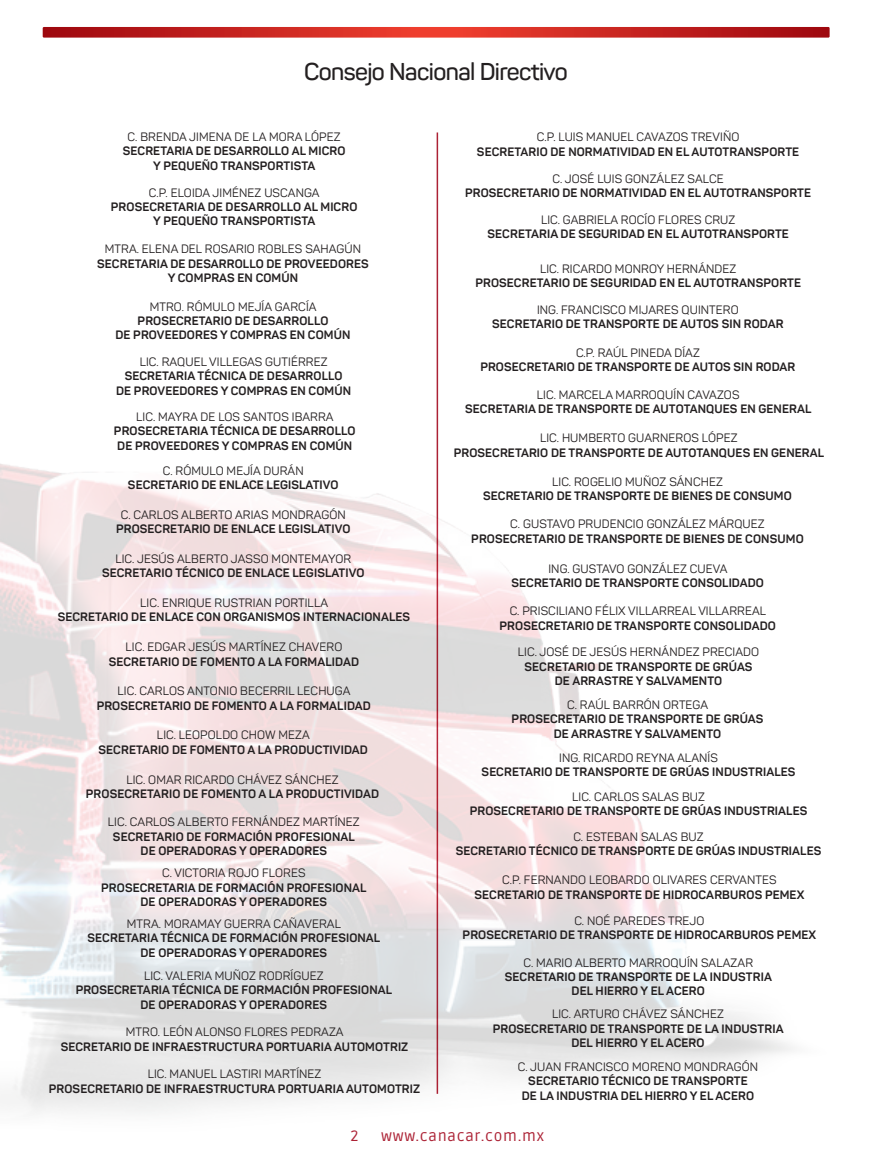
<style>
.page{position:relative;width:872px;height:1170px;background:#fff}
.page>*{position:absolute;margin:0;border:0;box-sizing:border-box;transform-origin:0 0}
.t1{font:600 24px "Panton";letter-spacing:-.025em;color:#231f20}
.t2{font:15px "Ruda";letter-spacing:.05em;color:#ac2235}
.t3{font:700 12px/14.4px "Panton";letter-spacing:.01em;color:#231f20;text-align:center}
.t4{font:12px "Panton";letter-spacing:.01em;color:#231f20}
</style>
<div class="page">
<img style="left:0;top:415px;width:793px;height:698px">
<hr style="left:436px;top:132px;width:2px;height:961px;background:#ac2235">
<svg style="left:43px;top:27px;width:786px;height:11px;background:#c92b27"></svg>
<h1 class="t1" style="left:304px;top:57px;width:265px">Consejo Nacional Directivo</h1>
<p class="t4" style="left:128px;top:129px;width:214px">C. BRENDA JIMENA DE LA MORA LÓPEZ</p>
<p class="t3" style="left:123px;top:144px;width:224px">SECRETARIA DE DESARROLLO AL MICRO<br>Y PEQUEÑO TRANSPORTISTA</p>
<p class="t4" style="left:149px;top:185px;width:172px">C.P. ELOIDA JIMÉNEZ USCANGA</p>
<p class="t3" style="left:111px;top:199px;width:248px">PROSECRETARIA DE DESARROLLO AL MICRO<br>Y PEQUEÑO TRANSPORTISTA</p>
<p class="t4" style="left:105px;top:241px;width:258px">MTRA. ELENA DEL ROSARIO ROBLES SAHAGÚN</p>
<p class="t3" style="left:97px;top:256px;width:273px">SECRETARIA DE DESARROLLO DE PROVEEDORES<br>Y COMPRAS EN COMÚN</p>
<p class="t4" style="left:150px;top:299px;width:168px">MTRO. RÓMULO MEJÍA GARCÍA</p>
<p class="t3" style="left:115px;top:313px;width:236px">PROSECRETARIO DE DESARROLLO<br>DE PROVEEDORES Y COMPRAS EN COMÚN</p>
<p class="t4" style="left:140px;top:354px;width:189px">LIC. RAQUEL VILLEGAS GUTIÉRREZ</p>
<p class="t3" style="left:116px;top:369px;width:236px">SECRETARIA TÉCNICA DE DESARROLLO<br>DE PROVEEDORES Y COMPRAS EN COMÚN</p>
<p class="t4" style="left:136px;top:409px;width:199px">LIC. MAYRA DE LOS SANTOS IBARRA</p>
<p class="t3" style="left:114px;top:424px;width:243px;text-align:left">PROSECRETARIA TÉCNICA DE DESARROLLO<br>DE PROVEEDORES Y COMPRAS EN COMÚN</p>
<p class="t4" style="left:163px;top:463px;width:142px">C. RÓMULO MEJÍA DURÁN</p>
<p class="t3" style="left:128px;top:477px;width:212px">SECRETARIO DE ENLACE LEGISLATIVO</p>
<p class="t4" style="left:121px;top:507px;width:226px">C. CARLOS ALBERTO ARIAS MONDRAGÓN</p>
<p class="t3" style="left:116px;top:521px;width:236px">PROSECRETARIO DE ENLACE LEGISLATIVO</p>
<p class="t4" style="left:115px;top:551px;width:237px">LIC. JESÚS ALBERTO JASSO MONTEMAYOR</p>
<p class="t3" style="left:102px;top:565px;width:264px">SECRETARIO TÉCNICO DE ENLACE LEGISLATIVO</p>
<p class="t4" style="left:140px;top:595px;width:189px">LIC. ENRIQUE RUSTRIAN PORTILLA</p>
<p class="t3" style="left:58px;top:610px;width:354px">SECRETARIO DE ENLACE CON ORGANISMOS INTERNACIONALES</p>
<p class="t4" style="left:126px;top:639px;width:218px">LIC. EDGAR JESÚS MARTÍNEZ CHAVERO</p>
<p class="t3" style="left:109px;top:654px;width:252px">SECRETARIO DE FOMENTO A LA FORMALIDAD</p>
<p class="t4" style="left:117px;top:683px;width:234px">LIC. CARLOS ANTONIO BECERRIL LECHUGA</p>
<p class="t3" style="left:97px;top:698px;width:276px">PROSECRETARIO DE FOMENTO A LA FORMALIDAD</p>
<p class="t4" style="left:157px;top:727px;width:154px">LIC. LEOPOLDO CHOW MEZA</p>
<p class="t3" style="left:99px;top:742px;width:271px">SECRETARIO DE FOMENTO A LA PRODUCTIVIDAD</p>
<p class="t4" style="left:126px;top:771px;width:214px">LIC. OMAR RICARDO CHÁVEZ SÁNCHEZ</p>
<p class="t3" style="left:86px;top:786px;width:295px">PROSECRETARIO DE FOMENTO A LA PRODUCTIVIDAD</p>
<p class="t4" style="left:108px;top:814px;width:253px">LIC. CARLOS ALBERTO FERNÁNDEZ MARTÍNEZ</p>
<p class="t3" style="left:113px;top:829px;width:243px">SECRETARIO DE FORMACIÓN PROFESIONAL<br>DE OPERADORAS Y OPERADORES</p>
<p class="t4" style="left:162px;top:865px;width:145px">C. VICTORIA ROJO FLORES</p>
<p class="t3" style="left:101px;top:880px;width:267px">PROSECRETARIA DE FORMACIÓN PROFESIONAL<br>DE OPERADORAS Y OPERADORES</p>
<p class="t4" style="left:127px;top:916px;width:215px">MTRA. MORAMAY GUERRA CAÑAVERAL</p>
<p class="t3" style="left:88px;top:930px;width:294px">SECRETARIA TÉCNICA DE FORMACIÓN PROFESIONAL<br>DE OPERADORAS Y OPERADORES</p>
<p class="t4" style="left:144px;top:968px;width:181px">LIC. VALERIA MUÑOZ RODRÍGUEZ</p>
<p class="t3" style="left:76px;top:982px;width:318px">PROSECRETARIA TÉCNICA DE FORMACIÓN PROFESIONAL<br>DE OPERADORAS Y OPERADORES</p>
<p class="t4" style="left:126px;top:1024px;width:219px">MTRO. LEÓN ALONSO FLORES PEDRAZA</p>
<p class="t3" style="left:61px;top:1038px;width:349px">SECRETARIO DE INFRAESTRUCTURA PORTUARIA AUTOMOTRIZ</p>
<p class="t4" style="left:148px;top:1066px;width:175px">LIC. MANUEL LASTIRI MARTÍNEZ</p>
<p class="t3" style="left:49px;top:1081px;width:373px">PROSECRETARIO DE INFRAESTRUCTURA PORTUARIA AUTOMOTRIZ</p>
<p class="t4" style="left:537px;top:130px;width:204px">C.P. LUIS MANUEL CAVAZOS TREVIÑO</p>
<p class="t3" style="left:477px;top:144px;width:324px">SECRETARIO DE NORMATIVIDAD EN EL AUTOTRANSPORTE</p>
<p class="t4" style="left:552px;top:171px;width:173px">C. JOSÉ LUIS GONZÁLEZ SALCE</p>
<p class="t3" style="left:465px;top:186px;width:347px">PROSECRETARIO DE NORMATIVIDAD EN EL AUTOTRANSPORTE</p>
<p class="t4" style="left:541px;top:212px;width:196px">LIC. GABRIELA ROCÍO FLORES CRUZ</p>
<p class="t3" style="left:487px;top:226px;width:303px">SECRETARIA DE SEGURIDAD EN EL AUTOTRANSPORTE</p>
<p class="t4" style="left:540px;top:261px;width:198px">LIC. RICARDO MONROY HERNÁNDEZ</p>
<p class="t3" style="left:475px;top:275px;width:327px">PROSECRETARIO DE SEGURIDAD EN EL AUTOTRANSPORTE</p>
<p class="t4" style="left:537px;top:302px;width:203px">ING. FRANCISCO MIJARES QUINTERO</p>
<p class="t3" style="left:492px;top:317px;width:293px">SECRETARIO DE TRANSPORTE DE AUTOS SIN RODAR</p>
<p class="t4" style="left:576px;top:345px;width:125px">C.P. RAÚL PINEDA DÍAZ</p>
<p class="t3" style="left:480px;top:359px;width:316px">PROSECRETARIO DE TRANSPORTE DE AUTOS SIN RODAR</p>
<p class="t4" style="left:537px;top:387px;width:204px">LIC. MARCELA MARROQUÍN CAVAZOS</p>
<p class="t3" style="left:465px;top:401px;width:348px">SECRETARIA DE TRANSPORTE DE AUTOTANQUES EN GENERAL</p>
<p class="t4" style="left:540px;top:431px;width:199px">LIC. HUMBERTO GUARNEROS LÓPEZ</p>
<p class="t3" style="left:454px;top:445px;width:372px">PROSECRETARIO DE TRANSPORTE DE AUTOTANQUES EN GENERAL</p>
<p class="t4" style="left:552px;top:474px;width:172px">LIC. ROGELIO MUÑOZ SÁNCHEZ</p>
<p class="t3" style="left:483px;top:489px;width:310px">SECRETARIO DE TRANSPORTE DE BIENES DE CONSUMO</p>
<p class="t4" style="left:510px;top:516px;width:256px">C. GUSTAVO PRUDENCIO GONZÁLEZ MÁRQUEZ</p>
<p class="t3" style="left:471px;top:531px;width:334px">PROSECRETARIO DE TRANSPORTE DE BIENES DE CONSUMO</p>
<p class="t4" style="left:548px;top:561px;width:180px">ING. GUSTAVO GONZÁLEZ CUEVA</p>
<p class="t3" style="left:511px;top:575px;width:254px">SECRETARIO DE TRANSPORTE CONSOLIDADO</p>
<p class="t4" style="left:509px;top:603px;width:258px">C. PRISCILIANO FÉLIX VILLARREAL VILLARREAL</p>
<p class="t3" style="left:499px;top:618px;width:278px">PROSECRETARIO DE TRANSPORTE CONSOLIDADO</p>
<p class="t4" style="left:518px;top:644px;width:243px">LIC. JOSÉ DE JESÚS HERNÁNDEZ PRECIADO</p>
<p class="t3" style="left:524px;top:659px;width:229px">SECRETARIO DE TRANSPORTE DE GRÚAS<br>DE ARRASTRE Y SALVAMENTO</p>
<p class="t4" style="left:567px;top:697px;width:142px">C. RAÚL BARRÓN ORTEGA</p>
<p class="t3" style="left:511px;top:711px;width:253px">PROSECRETARIO DE TRANSPORTE DE GRÚAS<br>DE ARRASTRE Y SALVAMENTO</p>
<p class="t4" style="left:559px;top:750px;width:160px">ING. RICARDO REYNA ALANÍS</p>
<p class="t3" style="left:481px;top:764px;width:315px">SECRETARIO DE TRANSPORTE DE GRÚAS INDUSTRIALES</p>
<p class="t4" style="left:572px;top:789px;width:134px">LIC. CARLOS SALAS BUZ</p>
<p class="t3" style="left:470px;top:803px;width:339px">PROSECRETARIO DE TRANSPORTE DE GRÚAS INDUSTRIALES</p>
<p class="t4" style="left:573px;top:829px;width:132px">C. ESTEBAN SALAS BUZ</p>
<p class="t3" style="left:456px;top:843px;width:367px">SECRETARIO TÉCNICO DE TRANSPORTE DE GRÚAS INDUSTRIALES</p>
<p class="t4" style="left:502px;top:872px;width:276px">C.P. FERNANDO LEOBARDO OLIVARES CERVANTES</p>
<p class="t3" style="left:474px;top:887px;width:331px">SECRETARIO DE TRANSPORTE DE HIDROCARBUROS PEMEX</p>
<p class="t4" style="left:574px;top:912px;width:132px">C. NOÉ PAREDES TREJO</p>
<p class="t3" style="left:462px;top:927px;width:355px">PROSECRETARIO DE TRANSPORTE DE HIDROCARBUROS PEMEX</p>
<p class="t4" style="left:523px;top:954px;width:231px">C. MARIO ALBERTO MARROQUÍN SALAZAR</p>
<p class="t3" style="left:505px;top:969px;width:268px">SECRETARIO DE TRANSPORTE DE LA INDUSTRIA<br>DEL HIERRO Y EL ACERO</p>
<p class="t4" style="left:552px;top:1006px;width:173px">LIC. ARTURO CHÁVEZ SÁNCHEZ</p>
<p class="t3" style="left:493px;top:1020px;width:292px">PROSECRETARIO DE TRANSPORTE DE LA INDUSTRIA<br>DEL HIERRO Y EL ACERO</p>
<p class="t4" style="left:518px;top:1059px;width:242px">C. JUAN FRANCISCO MORENO MONDRAGÓN</p>
<p class="t3" style="left:522px;top:1073px;width:234px">SECRETARIO TÉCNICO DE TRANSPORTE<br>DE LA INDUSTRIA DEL HIERRO Y EL ACERO</p>
<p class="t2" style="left:350px;top:1125px;width:10px">2</p>
<p class="t2" style="left:381px;top:1125px;width:164px">www.canacar.com.mx</p>
</div>
